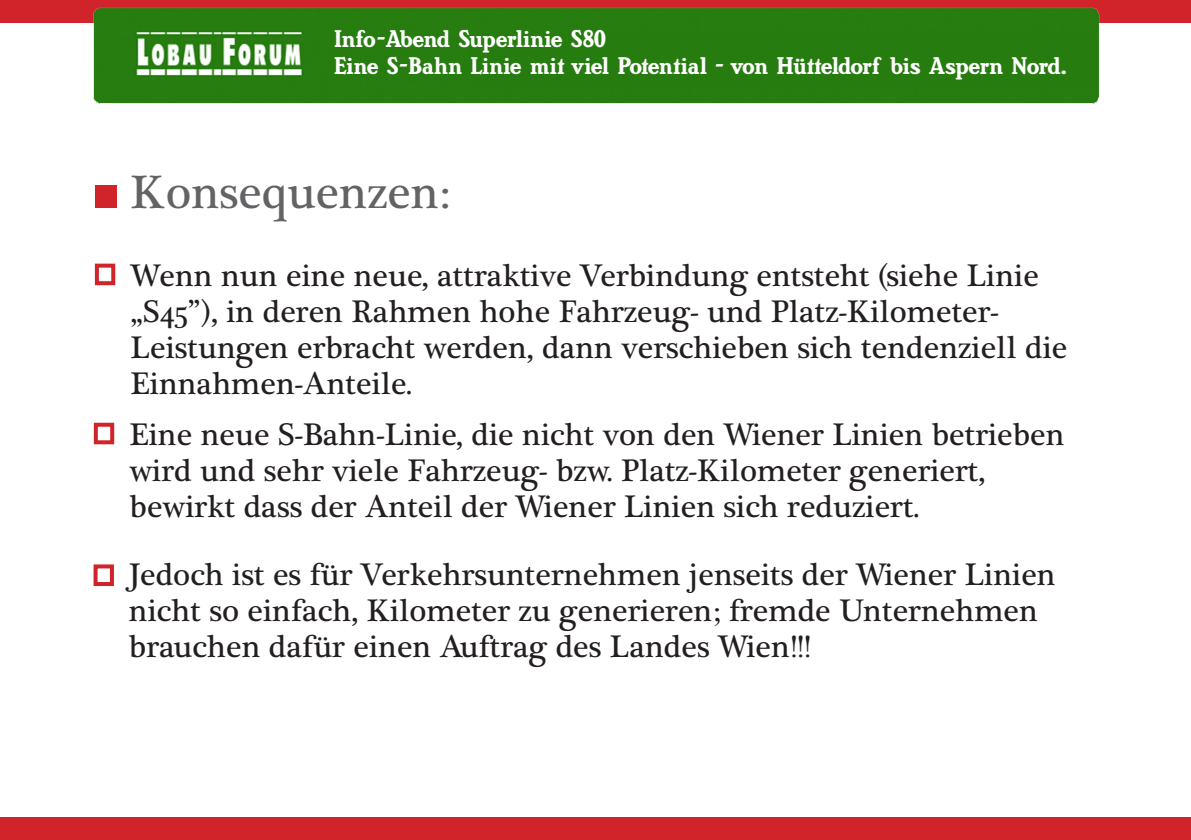
<style>
.page{position:relative;width:1191px;height:840px;background:#fff}
.page>*{position:absolute;margin:0;border:0;box-sizing:border-box;transform-origin:0 0}
.t1{font:48px "Plantagenet Cherokee";color:#636366}
.t2{font:32px/36px "Plantagenet Cherokee";color:#231f20}
.t3{font:24px/26px "Wiener Norm";letter-spacing:-.02em;color:#fff}
</style>
<div class="page">
<div style="left:0;top:0;width:1191px;height:23px;background:#d1232a"></div>
<div style="left:0;top:816px;width:1191px;height:23px;background:#d1232a"></div>
<img style="left:93px;top:7px;width:1007px;height:97px">
<div style="left:95px;top:185px;width:21px;height:22px;background:#d1232a"></div>
<div style="left:95px;top:263px;width:20px;height:22px;border:4px solid #d1232a"></div>
<div style="left:94px;top:422px;width:20px;height:22px;border:4px solid #d1232a"></div>
<div style="left:94px;top:564px;width:20px;height:21px;border:4px solid #d1232a"></div>
<p class="t3" style="left:334px;top:26px;width:734px">Info-Abend Superlinie S80<br>Eine S-Bahn Linie mit viel Potential - von Hütteldorf bis Aspern Nord.</p>
<h1 class="t1" style="left:131px;top:164px;width:321px">Konsequenzen:</h1>
<p class="t2" style="left:131px;top:258px;width:938px">Wenn nun eine neue, attraktive Verbindung entsteht (siehe Linie „S45”), in deren Rahmen hohe Fahrzeug- und Platz-Kilometer-Leistungen erbracht werden, dann verschieben sich tendenziell die Einnahmen-Anteile.</p>
<p class="t2" style="left:130px;top:417px;width:936px">Eine neue S-Bahn-Linie, die nicht von den Wiener Linien betrieben wird und sehr viele Fahrzeug- bzw. Platz-Kilometer generiert, bewirkt dass der Anteil der Wiener Linien sich reduziert.</p>
<p class="t2" style="left:129px;top:557px;width:928px">Jedoch ist es für Verkehrsunternehmen jenseits der Wiener Linien nicht so einfach, Kilometer zu generieren; fremde Unternehmen brauchen dafür einen Auftrag des Landes Wien!!!</p>
</div>
